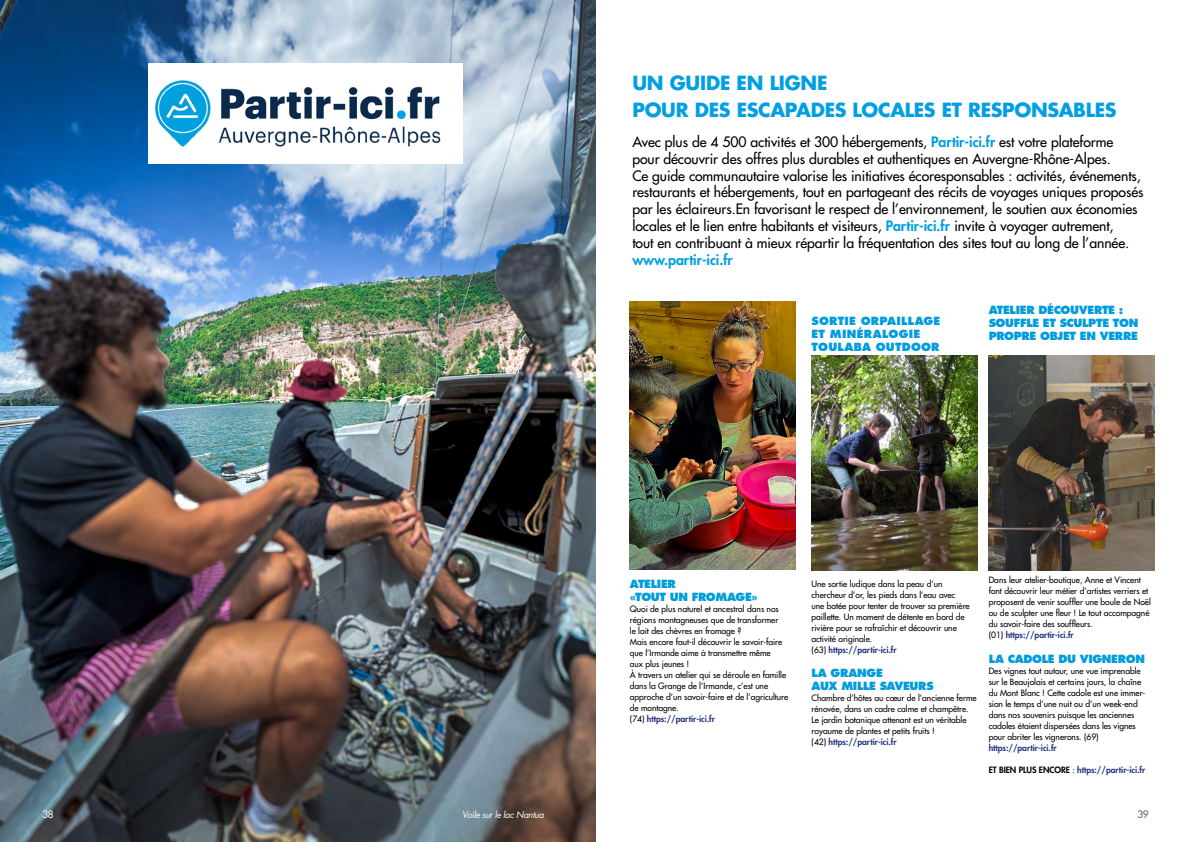
<style>
.page{position:relative;width:1191px;height:842px;background:#fff}
.page>*{position:absolute;margin:0;border:0;box-sizing:border-box;transform-origin:0 0}
.t1{font:700 19px/27px "Futura Std";letter-spacing:-.015em;color:#009fe3}
.t2{font:500 14px/16.8px "Futura Std";letter-spacing:-.005em;color:#000}
.t3{font:800 14px "Futura Std";letter-spacing:-.005em;color:#009fe3}
.t4{font:800 11px/13.2px "Futura Std";letter-spacing:-.025em;color:#009cdd}
.t5{font:800 11px/13.2px "Futura Std";letter-spacing:.02em;color:#009cdd}
.t6{font:500 10px "Futura Std";color:#646363}
.t7{font:500 10px "Futura Std";color:#fff}
.t8{font:italic 9px "Futura Std";letter-spacing:-.035em;color:#fff}
.t9{font:500 8.5px/11px "Futura Std";letter-spacing:-.005em;color:#000}
.t10{font:800 8.5px "Futura Std";letter-spacing:-.005em;color:#283583}
.s1{font-weight:800;color:#009fe3}
.s2{font-weight:800;color:#283583}
.s3{color:#000}
.s4{font-weight:500;color:#000}
</style>
<div class="page">
<img style="left:0;top:0;width:595px;height:842px">
<img style="left:149px;top:64px;width:313px;height:99px">
<img style="left:630px;top:301px;width:165px;height:269px">
<img style="left:988px;top:356px;width:166px;height:214px">
<img style="left:812px;top:355px;width:165px;height:215px">
<p class="t7" style="left:43px;top:808px;width:13px">38</p>
<h1 class="t1" style="left:632px;top:69px;width:485px">UN GUIDE EN LIGNE<br>POUR DES ESCAPADES LOCALES ET RESPONSABLES</h1>
<p class="t2" style="left:632px;top:133px;width:513px">Avec plus de 4 500 activités et 300 hébergements, <span class="s1">Partir-ici.fr</span> est votre plateforme pour découvrir des offres plus durables et authentiques en Auvergne-Rhône-Alpes.<br>Ce guide communautaire valorise les initiatives écoresponsables : activités, événements, restaurants et hébergements, tout en partageant des récits de voyages uniques proposés par les éclaireurs.En favorisant le respect de l’environnement, le soutien aux économies locales et le lien entre habitants et visiteurs, <span class="s1">Partir-ici.fr</span> invite à voyager autrement,<br>tout en contribuant à mieux répartir la fréquentation des sites tout au long de l’année.</p>
<h2 class="t3" style="left:632px;top:250px;width:102px">www.partir-ici.fr</h2>
<p class="t5" style="left:811px;top:314px;width:130px">SORTIE ORPAILLAGE<br>ET MINÉRALOGIE<br>TOULABA OUTDOOR</p>
<p class="t4" style="left:988px;top:303px;width:151px">ATELIER DÉCOUVERTE :<br>SOUFFLE ET SCULPTE TON<br>PROPRE OBJET EN VERRE</p>
<p class="t4" style="left:630px;top:577px;width:129px">ATELIER<br>«TOUT UN FROMAGE»</p>
<p class="t9" style="left:630px;top:604px;width:160px">Quoi de plus naturel et ancestral dans nos régions montagneuses que de transformer<br>le lait des chèvres en fromage ?<br>Mais encore faut-il découvrir le savoir-faire que l’Irmande aime à transmettre même<br>aux plus jeunes !<br>À travers un atelier qui se déroule en famille dans la Grange de l’Irmande, c’est une approche d’un savoir-faire et de l’agriculture de montagne.<br>(74) <span class="s2">https://partir-ici.fr</span></p>
<p class="t9" style="left:811px;top:578px;width:160px">Une sortie ludique dans la peau d’un chercheur d’or, les pieds dans l’eau avec une batée pour tenter de trouver sa première paillette. Un moment de détente en bord de rivière pour se rafraîchir et découvrir une activité originale.<br>(63) <span class="s2">https://partir-ici.fr</span></p>
<p class="t4" style="left:811px;top:666px;width:124px">LA GRANGE<br>AUX MILLE SAVEURS</p>
<p class="t9" style="left:811px;top:693px;width:167px">Chambre d’hôtes au cœur de l’ancienne ferme rénovée, dans un cadre calme et champêtre.<br>Le jardin botanique attenant est un véritable royaume de plantes et petits fruits !<br>(42) <span class="s2">https://partir-ici.fr</span></p>
<p class="t9" style="left:988px;top:575px;width:164px">Dans leur atelier-boutique, Anne et Vincent font découvrir leur métier d’artistes verriers et proposent de venir souffler une boule de Noël ou de sculpter une fleur ! Le tout accompagné du savoir-faire des souffleurs.<br>(01) <span class="s2">https://partir-ici.fr</span></p>
<p class="t4" style="left:988px;top:652px;width:158px">LA CADOLE DU VIGNERON</p>
<p class="t9" style="left:988px;top:665px;width:158px">Des vignes tout autour, une vue imprenable sur le Beaujolais et certains jours, la chaîne du Mont Blanc ! Cette cadole est une immer&shy;sion le temps d’une nuit ou d’un week-end dans nos souvenirs puisque les anciennes cadoles étaient dispersées dans les vignes pour abriter les vignerons. (69)</p>
<p class="t10" style="left:988px;top:742px;width:69px">https://partir-ici.fr</p>
<p class="t10" style="left:988px;top:764px;width:158px"><span class="s3">ET BIEN PLUS ENCORE</span> <span class="s4">:</span> https://partir-ici.fr</p>
<p class="t8" style="left:462px;top:808px;width:83px">Voile sur le lac Nantua</p>
<p class="t6" style="left:1137px;top:808px;width:12px">39</p>
</div>
